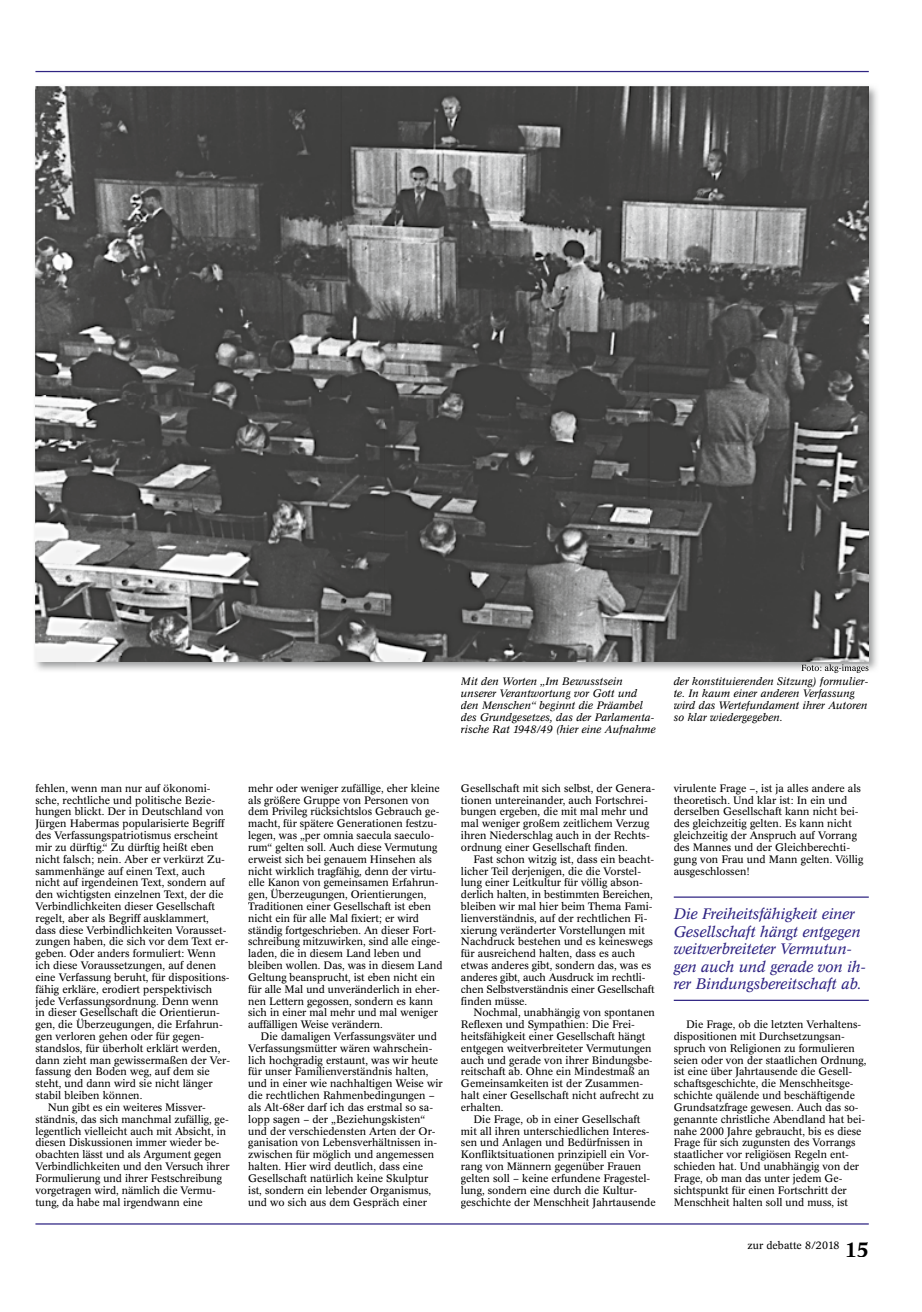
<style>
.page{position:relative;width:922px;height:1312px;background:#fff}
.page>*{position:absolute;margin:0;border:0;box-sizing:border-box;transform-origin:0 0}
.t1{font:italic 15px/17.5px "Concorde BE";letter-spacing:-.01em;color:#2f2483}
.t2{font:10.62px/11.9px "Concorde BE";color:#000}
.t3{font:italic 10.62px/11.8px "Concorde BE";color:#000}
.s1{font-weight:500;font-size:20.62px}
</style>
<div class="page">
<hr style="left:35px;top:1222px;width:833px;height:2px;background:#2f2483">
<hr style="left:35px;top:71px;width:833px;height:1px;background:#2f2483">
<img style="left:868px;top:86px;width:9px;height:38px">
<img style="left:35px;top:661px;width:41px;height:10px">
<img style="left:835px;top:124px;width:42px;height:547px">
<img style="left:76px;top:661px;width:759px;height:10px">
<img style="left:801px;top:664px;width:67px;height:8px">
<img style="left:35px;top:86px;width:833px;height:575px">
<hr style="left:249px;top:888px;width:177px;height:1px;background:#000">
<hr style="left:673px;top:896px;width:195px;height:1px;background:#2f2483">
<hr style="left:673px;top:999px;width:195px;height:1px;background:#2f2483">
<p class="t3" style="left:461px;top:675px;width:196px">Mit den Worten „Im Bewusstsein unserer Verantwortung vor Gott und den Menschen“ beginnt die Präambel des Grundgesetzes, das der Parlamenta&shy;rische Rat 1948/49 (hier eine Aufnahme</p>
<p class="t3" style="left:673px;top:675px;width:196px">der konstituierenden Sitzung) formulier&shy;te. In kaum einer anderen Verfassung wird das Wertefundament ihrer Autoren so klar wiedergegeben.</p>
<p class="t2" style="left:35px;top:782px;width:177px">fehlen, wenn man nur auf ökonomi-</p>
<p class="t2" style="left:35px;top:794px;width:181px">sche, rechtliche und politische Bezie-</p>
<p class="t2" style="left:35px;top:805px;width:190px">hungen blickt. Der in Deutschland von</p>
<p class="t2" style="left:35px;top:817px;width:190px">Jürgen Habermas popularisierte Begriff</p>
<p class="t2" style="left:35px;top:829px;width:184px">des Verfassungspatriotismus erscheint</p>
<p class="t2" style="left:35px;top:841px;width:180px">mir zu dürftig.“ Zu dürftig heißt eben</p>
<p class="t2" style="left:35px;top:853px;width:191px">nicht falsch; nein. Aber er verkürzt Zu-</p>
<p class="t2" style="left:35px;top:864px;width:171px">sammenhänge auf einen Text, auch</p>
<p class="t2" style="left:35px;top:876px;width:191px">nicht auf irgendeinen Text, sondern auf</p>
<p class="t2" style="left:35px;top:888px;width:189px">den wichtigsten einzelnen Text, der die</p>
<p class="t2" style="left:35px;top:900px;width:181px">Verbindlichkeiten dieser Gesellschaft</p>
<p class="t2" style="left:35px;top:912px;width:175px">regelt, aber als Begriff ausklammert,</p>
<p class="t2" style="left:35px;top:923px;width:192px">dass diese Verbindlichkeiten Vorausset-</p>
<p class="t2" style="left:35px;top:935px;width:194px">zungen haben, die sich vor dem Text er-</p>
<p class="t2" style="left:35px;top:947px;width:182px">geben. Oder anders formuliert: Wenn</p>
<p class="t2" style="left:35px;top:959px;width:182px">ich diese Voraussetzungen, auf denen</p>
<p class="t2" style="left:35px;top:971px;width:196px">eine Verfassung beruht, für dispositions-</p>
<p class="t2" style="left:35px;top:983px;width:178px">fähig erkläre, erodiert perspektivisch</p>
<p class="t2" style="left:35px;top:994px;width:184px">jede Verfassungsordnung. Denn wenn</p>
<p class="t2" style="left:35px;top:1006px;width:186px">in dieser Gesellschaft die Orientierun-</p>
<p class="t2" style="left:35px;top:1018px;width:189px">gen, die Überzeugungen, die Erfahrun-</p>
<p class="t2" style="left:35px;top:1030px;width:170px">gen verloren gehen oder für gegen-</p>
<p class="t2" style="left:35px;top:1042px;width:186px">standslos, für überholt erklärt werden,</p>
<p class="t2" style="left:35px;top:1053px;width:196px">dann zieht man gewissermaßen der Ver-</p>
<p class="t2" style="left:35px;top:1065px;width:176px">fassung den Boden weg, auf dem sie</p>
<p class="t2" style="left:35px;top:1077px;width:179px">steht, und dann wird sie nicht länger</p>
<p class="t2" style="left:35px;top:1089px;width:108px">stabil bleiben können.</p>
<p class="t2" style="left:48px;top:1101px;width:159px">Nun gibt es ein weiteres Missver-</p>
<p class="t2" style="left:35px;top:1112px;width:195px">ständnis, das sich manchmal zufällig, ge-</p>
<p class="t2" style="left:35px;top:1124px;width:192px">legentlich vielleicht auch mit Absicht, in</p>
<p class="t2" style="left:35px;top:1136px;width:186px">diesen Diskussionen immer wieder be-</p>
<p class="t2" style="left:35px;top:1148px;width:187px">obachten lässt und als Argument gegen</p>
<p class="t2" style="left:35px;top:1160px;width:195px">Verbindlichkeiten und den Versuch ihrer</p>
<p class="t2" style="left:35px;top:1172px;width:188px">Formulierung und ihrer Festschreibung</p>
<p class="t2" style="left:35px;top:1183px;width:182px">vorgetragen wird, nämlich die Vermu-</p>
<p class="t2" style="left:35px;top:1195px;width:169px">tung, da habe mal irgendwann eine</p>
<p class="t2" style="left:248px;top:782px;width:196px">mehr oder weniger zufällige, eher kleine als größere Gruppe von Personen von dem Privileg rücksichtslos Gebrauch ge&shy;macht, für spätere Generationen festzu&shy;legen, was „per omnia saecula saeculo&shy;rum“ gelten soll. Auch diese Vermutung erweist sich bei genauem Hinsehen als nicht wirklich tragfähig, denn der virtu&shy;elle Kanon von gemeinsamen Erfahrun&shy;gen, Überzeugungen, Orientierungen, Traditionen einer Gesellschaft ist eben nicht ein für alle Mal fixiert; er wird ständig fortgeschrieben. An dieser Fort&shy;schreibung mitzuwirken, sind alle einge&shy;laden, die in diesem Land leben und bleiben wollen. Das, was in diesem Land Geltung beansprucht, ist eben nicht ein für alle Mal und unveränderlich in eher&shy;nen Lettern gegossen, sondern es kann sich in einer mal mehr und mal weniger auffälligen Weise verändern.</p>
<p class="t2" style="left:248px;top:1030px;width:196px;text-indent:12px">Die damaligen Verfassungsväter und Verfassungsmütter wären wahrschein&shy;lich hochgradig erstaunt, was wir heute für unser Familienverständnis halten, und in einer wie nachhaltigen Weise wir die rechtlichen Rahmenbedingungen – als Alt-68er darf ich das erstmal so sa&shy;lopp sagen – der „Beziehungskisten“ und der verschiedensten Arten der Or&shy;ganisation von Lebensverhältnissen in&shy;zwischen für möglich und angemessen halten. Hier wird deutlich, dass eine Gesellschaft natürlich keine Skulptur ist, sondern ein lebender Organismus, und wo sich aus dem Gespräch einer</p>
<p class="t2" style="left:461px;top:782px;width:195px">Gesellschaft mit sich selbst, der Genera&shy;tionen untereinander, auch Fortschrei&shy;bungen ergeben, die mit mal mehr und mal weniger großem zeitlichem Verzug ihren Niederschlag auch in der Rechts&shy;ordnung einer Gesellschaft finden.</p>
<p class="t2" style="left:461px;top:853px;width:195px;text-indent:12px">Fast schon witzig ist, dass ein beacht&shy;licher Teil derjenigen, die die Vorstel&shy;lung einer Leitkultur für völlig abson&shy;derlich halten, in bestimmten Bereichen, bleiben wir mal hier beim Thema Fami&shy;lienverständnis, auf der rechtlichen Fi&shy;xierung veränderter Vorstellungen mit Nachdruck bestehen und es keineswegs für ausreichend halten, dass es auch etwas anderes gibt, sondern das, was es anderes gibt, auch Ausdruck im rechtli&shy;chen Selbstverständnis einer Gesellschaft finden müsse.</p>
<p class="t2" style="left:461px;top:1006px;width:195px;text-indent:12px">Nochmal, unabhängig von spontanen Reflexen und Sympathien: Die Frei&shy;heitsfähigkeit einer Gesellschaft hängt entgegen weitverbreiteter Vermutungen auch und gerade von ihrer Bindungsbe&shy;reitschaft ab. Ohne ein Mindestmaß an Gemeinsamkeiten ist der Zusammen&shy;halt einer Gesellschaft nicht aufrecht zu erhalten.</p>
<p class="t2" style="left:461px;top:1112px;width:196px;text-indent:12px">Die Frage, ob in einer Gesellschaft mit all ihren unterschiedlichen Interes&shy;sen und Anlagen und Bedürfnissen in Konfliktsituationen prinzipiell ein Vor&shy;rang von Männern gegenüber Frauen gelten soll – keine erfundene Fragestel&shy;lung, sondern eine durch die Kultur&shy;geschichte der Menschheit Jahrtausende</p>
<p class="t2" style="left:673px;top:782px;width:191px">virulente Frage –, ist ja alles andere als theoretisch. Und klar ist: In ein und derselben Gesellschaft kann nicht bei&shy;des gleichzeitig gelten. Es kann nicht gleichzeitig der Anspruch auf Vorrang des Mannes und der Gleichberechti&shy;gung von Frau und Mann gelten. Völlig ausgeschlossen!</p>
<h1 class="t1" style="left:673px;top:904px;width:194px">Die Freiheitsfähigkeit einer<br>Gesellschaft hängt entgegen weitverbreiteter Vermutun&shy;gen auch und gerade von ih&shy;rer Bindungsbereitschaft ab.</h1>
<p class="t2" style="left:673px;top:1018px;width:194px;text-indent:12px">Die Frage, ob die letzten Verhaltens&shy;dispositionen mit Durchsetzungsan&shy;spruch von Religionen zu formulieren seien oder von der staatlichen Ordnung, ist eine über Jahrtausende die Gesell&shy;schaftsgeschichte, die Menschheitsge&shy;schichte quälende und beschäftigende Grundsatzfrage gewesen. Auch das so&shy;genannte christliche Abendland hat bei&shy;nahe 2000 Jahre gebraucht, bis es diese Frage für sich zugunsten des Vorrangs staatlicher vor religiösen Regeln ent&shy;schieden hat. Und unabhängig von der Frage, ob man das unter jedem Ge&shy;sichtspunkt für einen Fortschritt der Menschheit halten soll und muss, ist</p>
<p class="t2" style="left:747px;top:1239px;width:123px">zur debatte 8/2018 <span class="s1">15</span></p>
</div>
